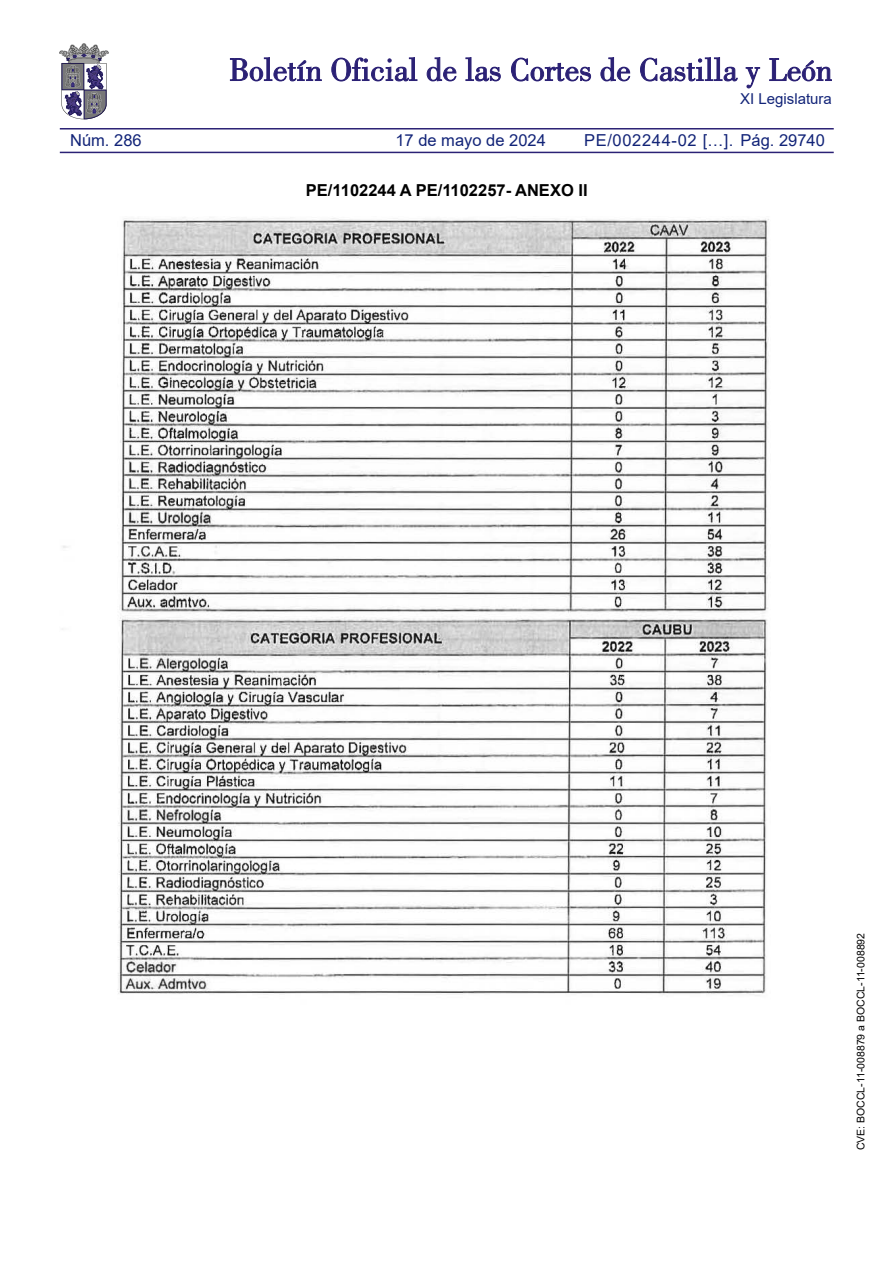
<style>
.page{position:relative;width:893px;height:1263px;background:#fff}
.page>*{position:absolute;margin:0;border:0;box-sizing:border-box;transform-origin:0 0}
.ANEXO{font:700 16.5px "Arial";color:#000}
.ordencabecera{font:16.5px "Arial";letter-spacing:.04em;color:#132477}
.t1{font:16.5px "Arial";color:#122478}
.t2{font:15px "Arial";color:#122478}
.cve{font:10.5px "Arial";color:#000}
.s1{color:#122478}
</style>
<div class="page">
<hr style="left:60px;top:152px;width:774px;height:1px;background:#2b2175">
<hr style="left:60px;top:128px;width:774px;height:1px;background:#2b2175">
<svg style="left:230px;top:57px;width:92px;height:24px"></svg>
<svg style="left:331px;top:57px;width:86px;height:24px"></svg>
<svg style="left:427px;top:57px;width:29px;height:24px"></svg>
<svg style="left:466px;top:57px;width:35px;height:24px"></svg>
<svg style="left:511px;top:58px;width:80px;height:23px"></svg>
<svg style="left:600px;top:57px;width:30px;height:24px"></svg>
<svg style="left:640px;top:57px;width:98px;height:24px"></svg>
<svg style="left:746px;top:67px;width:14px;height:21px"></svg>
<svg style="left:769px;top:58px;width:63px;height:23px"></svg>
<svg style="left:59px;top:43px;width:50px;height:76px"></svg>
<img style="left:62px;top:218px;width:707px;height:778px">
<h2 class="t2" style="left:740px;top:89px;width:93px">XI Legislatura</h2>
<p class="ordencabecera" style="left:584px;top:128px;width:242px">PE/002244-02 [...]. <span class="s1">Pág. 29740</span></p>
<p class="ANEXO" style="left:306px;top:179px;width:283px">PE/1102244 A PE/1102257- ANEXO II</p>
<h1 class="t1" style="left:70px;top:129px;width:73px">Núm. 286</h1>
<h1 class="t1" style="left:395px;top:128px;width:152px">17 de mayo de 2024</h1>
<p class="cve" style="left:853px;top:1150px;width:219px;rotate:-90deg">CVE: BOCCL-11-008879 a BOCCL-11-008892</p>
</div>
